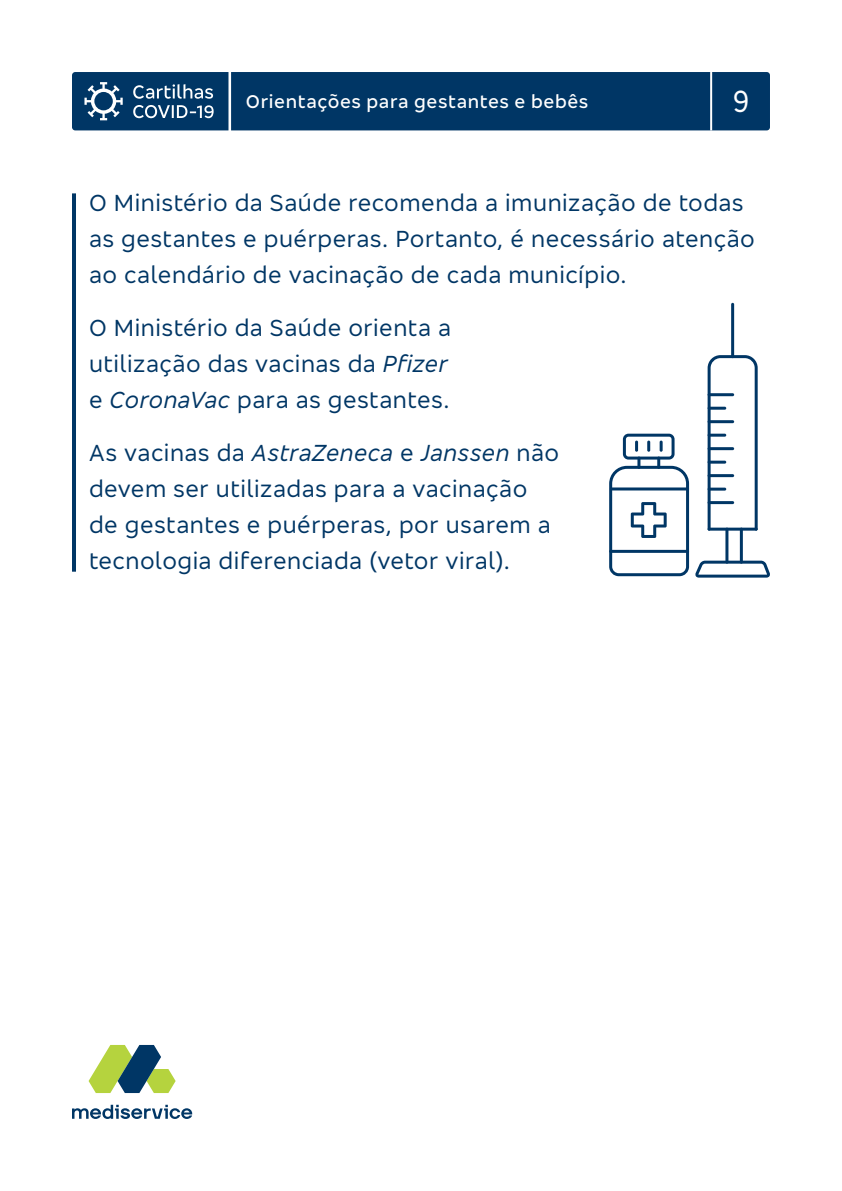
<style>
.page{position:relative;width:842px;height:1191px;background:#fff}
.page>*{position:absolute;margin:0;border:0;box-sizing:border-box;transform-origin:0 0}
.t1{font:condensed 32px "Bradesco Sans";color:#fff}
.t2{font:24px/36px "Bradesco Sans";letter-spacing:.02em;color:#003665}
.t3{font:500 19px "Bradesco Sans";letter-spacing:.03em;color:#fff}
.s1{font-style:italic}
</style>
<div class="page">
<hr style="left:72px;top:193px;width:4px;height:378px;background:#003665">
<svg style="left:609px;top:434px;width:80px;height:142px"></svg>
<hr style="left:610px;top:487px;width:79px;height:3px;background:#003665;border-radius:2px">
<hr style="left:609px;top:550px;width:80px;height:3px;background:#003665;border-radius:2px">
<svg style="left:708px;top:355px;width:50px;height:172px"></svg>
<svg style="left:695px;top:560px;width:75px;height:17px"></svg>
<hr style="left:708px;top:527px;width:50px;height:3px;background:#003665;border-radius:2px">
<hr style="left:708px;top:393px;width:26px;height:3px;background:#003665;border-radius:2px">
<hr style="left:708px;top:407px;width:18px;height:3px;background:#003665;border-radius:2px">
<hr style="left:708px;top:420px;width:26px;height:3px;background:#003665;border-radius:2px">
<hr style="left:708px;top:434px;width:18px;height:3px;background:#003665;border-radius:2px">
<hr style="left:708px;top:447px;width:26px;height:3px;background:#003665;border-radius:2px">
<hr style="left:708px;top:460px;width:18px;height:3px;background:#003665;border-radius:2px">
<hr style="left:708px;top:474px;width:26px;height:3px;background:#003665;border-radius:2px">
<hr style="left:708px;top:487px;width:18px;height:3px;background:#003665;border-radius:2px">
<hr style="left:708px;top:501px;width:26px;height:3px;background:#003665;border-radius:2px">
<hr style="left:731px;top:303px;width:3px;height:55px;background:#003665;border-radius:2px">
<hr style="left:725px;top:527px;width:3px;height:36px;background:#003665;border-radius:2px">
<hr style="left:740px;top:527px;width:3px;height:36px;background:#003665;border-radius:2px">
<div style="left:72px;top:72px;width:698px;height:58px;background:#003665"></div>
<svg style="left:89px;top:1045px;width:87px;height:48px"></svg>
<svg style="left:72px;top:1104px;width:120px;height:15px"></svg>
<p class="t3" style="left:246px;top:89px;width:344px">Orientações para gestantes e bebês</p>
<h1 class="t1" style="left:733px;top:81px;width:18px">9</h1>
<p class="t2" style="left:89px;top:184px;width:667px">O Ministério da Saúde recomenda a imunização de todas as gestantes e puérperas. Portanto, é necessário atenção ao calendário de vacinação de cada município.</p>
<p class="t2" style="left:89px;top:309px;width:363px">O Ministério da Saúde orienta a utilização das vacinas da <span class="s1">Pfizer </span>e <span class="s1">CoronaVac</span> para as gestantes.</p>
<p class="t2" style="left:89px;top:434px;width:472px">As vacinas da <span class="s1">AstraZeneca</span> e <span class="s1">Janssen</span> não devem ser utilizadas para a vacinação de gestantes e puérperas, por usarem a tecnologia diferenciada (vetor viral).</p>
</div>
